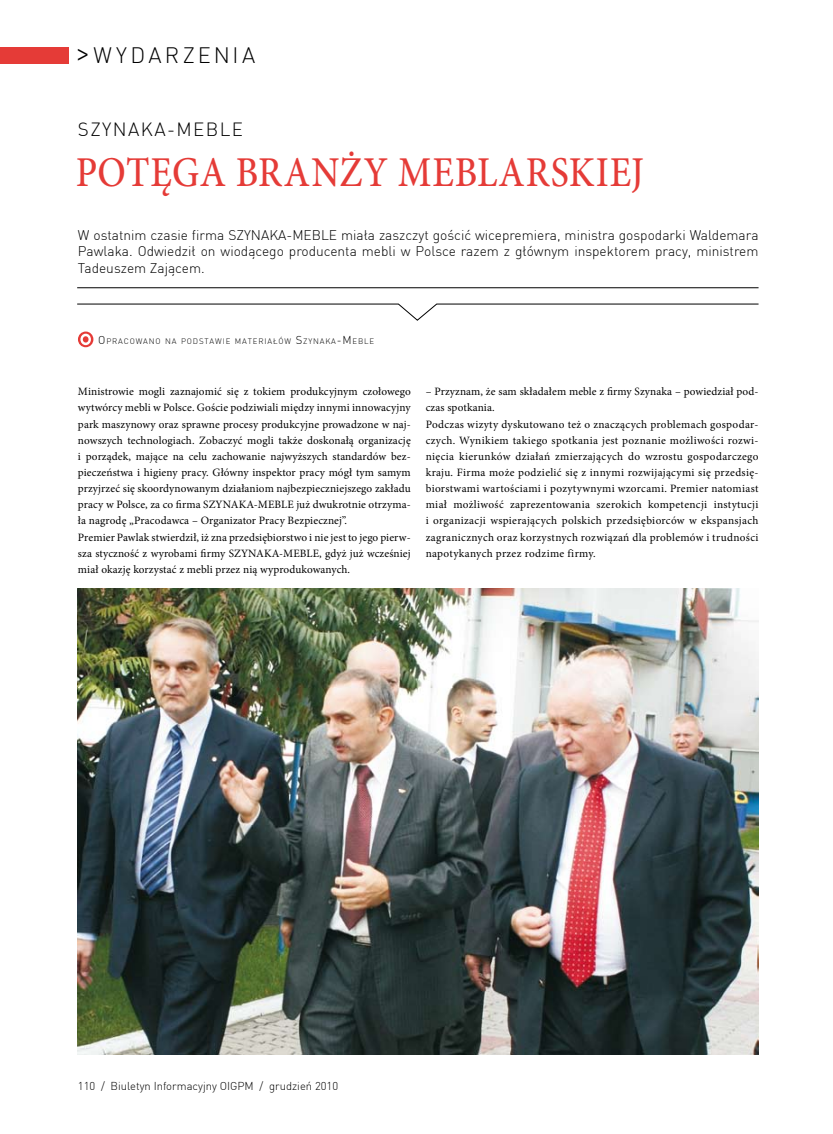
<style>
.page{position:relative;width:833px;height:1134px;background:#fff}
.page>*{position:absolute;margin:0;border:0;box-sizing:border-box;transform-origin:0 0}
.t1{font:500 42.5px "Minion Pro";letter-spacing:.02em;color:#e53b37;scale:.89 1}
.t2{font:300 21.88px "DINCE";letter-spacing:.155em;color:#000}
.t3{font:300 18.75px "DINCE";color:#000}
.t4{font:300 13.75px/16.5px "DINCE";color:#000;text-align:justify}
.t5{font:11.25px/16.1px "Minion Pro";letter-spacing:.01em;color:#000}
.t6{font:11.25px/16.1px "Minion Pro";letter-spacing:.03em;color:#000}
.t7{font:300 11.25px "DINCE";color:#000}
.t8{font:300 7.88px "DINCE";letter-spacing:.105em;color:#000}
.s1{font-size:31.25px}
.s2{font-size:11.25px}
</style>
<div class="page">
<div style="left:0;top:47px;width:69px;height:17px;background:#e53b37"></div>
<hr style="left:77px;top:288px;width:681px;height:1px;background:#000">
<svg style="left:77px;top:304px;width:682px;height:17px"></svg>
<svg style="left:78px;top:332px;width:15px;height:15px"></svg>
<img style="left:78px;top:589px;width:680px;height:465px">
<h2 class="t2" style="left:75px;top:41px;width:182px"><span class="s1">&gt;</span>WYDARZENIA</h2>
<h3 class="t3" style="left:78px;top:117px;width:26px">SZYNAKA</h3>
<h3 class="t3" style="left:167px;top:117px;width:64px">-MEBLE</h3>
<h1 class="t1" style="left:76px;top:143px;width:640px">POTĘGA BRANŻY MEBLARSKIEJ</h1>
<p class="t4" style="left:78px;top:226px;width:682px">W ostatnim czasie firma SZYNAKA-MEBLE miała zaszczyt gościć wicepremiera, ministra gospodarki Waldemara Pawlaka. Odwiedził on wiodącego producenta mebli w Polsce razem z głównym inspektorem pracy, ministrem Tadeuszem Zającem.</p>
<p class="t8" style="left:98px;top:336px;width:277px"><span class="s2">O</span>PRACOWANO NA PO DSTAWIE MATERIAŁÓW <span class="s2">S</span>ZYNAKA<span class="s2">-M</span>EB LE</p>
<p class="t5" style="left:78px;top:384px;width:334px">Ministrowie mogli zaznajomić się z tokiem produkcyjnym czołowego wytwórcy mebli w Polsce. Goście podziwiali między innymi innowacyjny park maszynowy oraz sprawne procesy produkcyjne prowadzone w naj&shy;nowszych technologiach. Zobaczyć mogli także doskonałą organizację i porządek, mające na celu zachowanie najwyższych standardów bez&shy;pieczeństwa i higieny pracy. Główny inspektor pracy mógł tym samym przyjrzeć się skoordynowanym działaniom najbezpieczniejszego zakładu pracy w Polsce, za co firma SZYNAKA-MEBLE już dwukrotnie otrzyma&shy;ła nagrodę „Pracodawca – Organizator Pracy Bezpiecznej”.<br>Premier Pawlak stwierdził, iż zna przedsiębiorstwo i nie jest to jego pierw&shy;sza styczność z wyrobami firmy SZYNAKA-MEBLE, gdyż już wcześniej miał okazję korzystać z mebli przez nią wyprodukowanych.</p>
<p class="t6" style="left:426px;top:384px;width:334px">– Przyznam, że sam składałem meble z firmy Szynaka – powiedział pod&shy;czas spotkania.<br>Podczas wizyty dyskutowano też o znaczących problemach gospodar&shy;czych. Wynikiem takiego spotkania jest poznanie możliwości rozwi&shy;nięcia kierunków działań zmierzających do wzrostu gospodarczego kraju. Firma może podzielić się z innymi rozwijającymi się przedsię&shy;biorstwami wartościami i pozytywnymi wzorcami. Premier natomiast miał możliwość zaprezentowania szerokich kompetencji instytucji i organizacji wspierających polskich przedsiębiorców w ekspansjach zagranicznych oraz korzystnych rozwiązań dla problemów i trudności napotykanych przez rodzime firmy.</p>
<p class="t7" style="left:78px;top:1079px;width:262px">110 / Biuletyn Informacyjny OIGPM / grudzień 2010</p>
</div>
